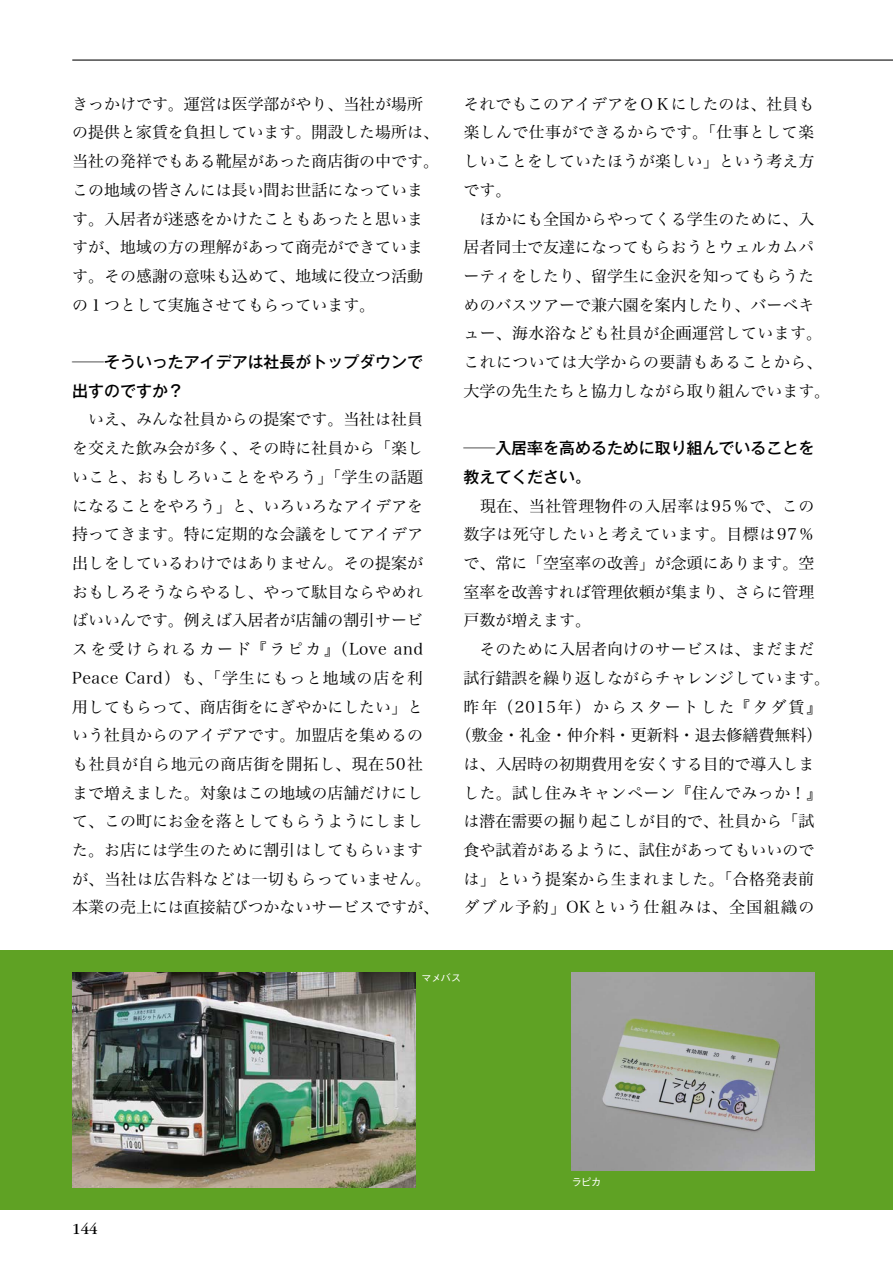
<style>
.page{position:relative;width:893px;height:1263px;background:#fff}
.page>*{position:absolute;margin:0;border:0;box-sizing:border-box;transform-origin:0 0}
.t1{font:15.9px/28.7px "Hira Min Pro W3";color:#000}
.t2{font:500 15.9px/28.7px "Gothic MB101 Pro";color:#000}
.t3{font:15.9px "Hira Min Pro W3";letter-spacing:.035em;color:#000}
.t4{font:15.9px "Hira Min Pro W3";letter-spacing:.125em;color:#000}
.t5{font:15.9px "Hira Min Pro W3";letter-spacing:.03em;color:#000}
.t6{font:15.9px "Hira Min Pro W3";letter-spacing:.025em;color:#000}
.t7{font:15.9px "Hira Min Pro W3";letter-spacing:.085em;color:#000}
.t8{font:15.9px "ITC Garamond Std";color:#000}
.t9{font:500 10.65px "Gothic BBB Pro";letter-spacing:-.085em;color:#fff}
.s1{font-family:"Gothic MB101 Pro De";font-weight:700}
</style>
<div class="page">
<div style="left:0;top:950px;width:893px;height:260px;background:#5fa224"></div>
<hr style="left:72px;top:60px;width:821px;height:1px;background:#000">
<img style="left:72px;top:973px;width:343px;height:214px">
<img style="left:572px;top:973px;width:242px;height:197px">
<p class="t1" style="left:72px;top:88px;width:368px">きっかけです。運営は医学部がやり、当社が場所の提供と家賃を負担しています。開設した場所は、当社の発祥でもある靴屋があった商店街の中です。この地域の皆さんには長い間お世話になっています。入居者が迷惑をかけたこともあったと思いますが、地域の方の理解があって商売ができています。その感謝の意味も込めて、地域に役立つ活動の１つとして実施させてもらっています。</p>
<p class="t2" style="left:72px;top:346px;width:352px"><span class="s1">─</span>そういったアイデアは社長がトップダウンで出すのですか？</p>
<p class="t1" style="left:72px;top:404px;width:368px">　いえ、みんな社員からの提案です。当社は社員を交えた飲み会が多く、その時に社員から「楽しいこと、おもしろいことをやろう」「学生の話題になることをやろう」と、いろいろなアイデアを持ってきます。特に定期的な会議をしてアイデア出しをしているわけではありません。その提案がおもしろそうならやるし、やって駄目ならやめればいいんです。例えば入居者が店舗の割引サービスを受けられるカード『ラピカ』（Love and<br>Peace Card）も、「学生にもっと地域の店を利用してもらって、商店街をにぎやかにしたい」という社員からのアイデアです。加盟店を集めるのも社員が自ら地元の商店街を開拓し、現在50社まで増えました。対象はこの地域の店舗だけにして、この町にお金を落としてもらうようにしました。お店には学生のために割引はしてもらいますが、当社は広告料などは一切もらっていません。本業の売上には直接結びつかないサービスですが、</p>
<p class="t1" style="left:463px;top:88px;width:368px">それでもこのアイデアをＯＫにしたのは、社員も楽しんで仕事ができるからです。「仕事として楽しいことをしていたほうが楽しい」という考え方です。<br>　ほかにも全国からやってくる学生のために、入居者同士で友達になってもらおうとウェルカムパーティをしたり、留学生に金沢を知ってもらうためのバスツアーで兼六園を案内したり、バーベキュー、海水浴なども社員が企画運営しています。これについては大学からの要請もあることから、大学の先生たちと協力しながら取り組んでいます。</p>
<p class="t2" style="left:463px;top:432px;width:352px"><span class="s1">─</span>入居率を高めるために取り組んでいることを教えてください。</p>
<p class="t3" style="left:463px;top:492px;width:352px">　現在、当社管理物件の入居率は95％で、この</p>
<p class="t3" style="left:463px;top:521px;width:352px">数字は死守したいと考えています。目標は97％</p>
<p class="t1" style="left:463px;top:547px;width:352px">で、常に「空室率の改善」が念頭にあります。空</p>
<p class="t1" style="left:463px;top:576px;width:352px">室率を改善すれば管理依頼が集まり、さらに管理</p>
<p class="t1" style="left:463px;top:605px;width:129px">戸数が増えます。</p>
<p class="t1" style="left:463px;top:633px;width:352px">　そのために入居者向けのサービスは、まだまだ</p>
<p class="t1" style="left:463px;top:662px;width:368px">試行錯誤を繰り返しながらチャレンジしています。</p>
<p class="t4" style="left:463px;top:693px;width:360px">昨年（2015年）からスタートした『タダ賃』</p>
<p class="t1" style="left:455px;top:719px;width:368px">（敷金・礼金・仲介料・更新料・退去修繕費無料）</p>
<p class="t1" style="left:463px;top:748px;width:352px">は、入居時の初期費用を安くする目的で導入しま</p>
<p class="t5" style="left:463px;top:779px;width:360px">した。試し住みキャンペーン『住んでみっか！』</p>
<p class="t1" style="left:463px;top:805px;width:352px">は潜在需要の掘り起こしが目的で、社員から「試</p>
<p class="t1" style="left:463px;top:834px;width:352px">食や試着があるように、試住があってもいいので</p>
<p class="t6" style="left:463px;top:865px;width:352px">は」という提案から生まれました。「合格発表前</p>
<p class="t7" style="left:463px;top:894px;width:352px">ダブル予約」OKという仕組みは、全国組織の</p>
<p class="t8" style="left:72px;top:1220px;width:27px">144</p>
<p class="t9" style="left:421px;top:969px;width:42px">マメバス</p>
<p class="t9" style="left:571px;top:1174px;width:32px">ラピカ</p>
</div>
